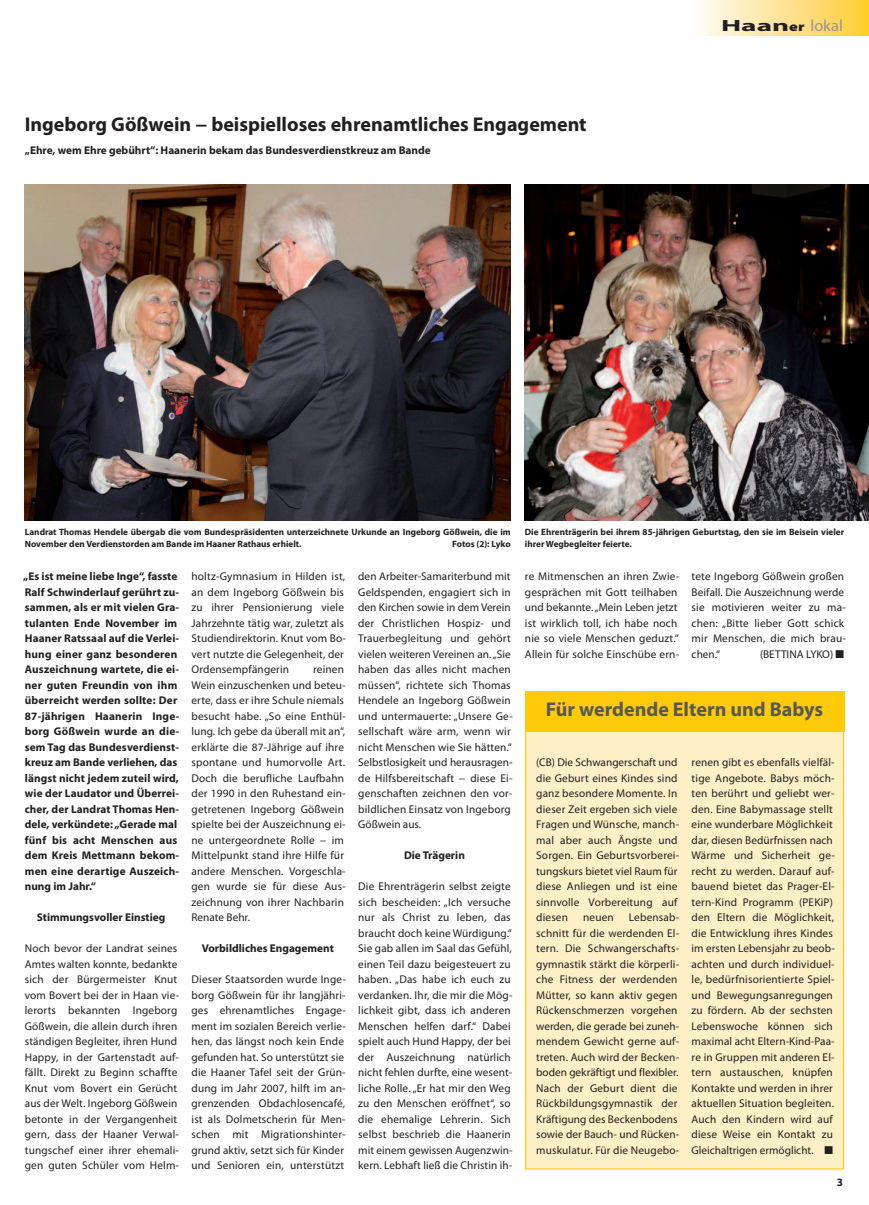
<style>
.page{position:relative;width:869px;height:1205px;background:#fff}
.page>*{position:absolute;margin:0;border:0;box-sizing:border-box;transform-origin:0 0}
.t1{font:700 20px "Myriad Pro";color:#231f20}
.t2{font:700 20px "Myriad Pro";color:#57585a}
.t3{font:16.25px "Myriad Pro";color:#939598}
.t4{font:11.25px/15.5px "Myriad Pro";letter-spacing:.015em;color:#231f20}
.t5{font:700 11.25px/15.5px "Myriad Pro";letter-spacing:.01em;color:#231f20}
.t6{font:700 9.12px/11.6px "Myriad Pro";color:#231f20}
.s1{font-weight:700;color:#231f20}
.s2{font-weight:900;font-size:13px;color:#231f20}
</style>
<div class="page">
<div style="left:691px;top:0;width:177px;height:35px;background:linear-gradient(to right,#fefdfe,#fc3)"></div>
<img style="left:25px;top:184px;width:485px;height:337px">
<img style="left:524px;top:184px;width:344px;height:337px">
<div style="left:526px;top:692px;width:316px;height:476px;background:#fef0c6"></div>
<div style="left:524px;top:691px;width:319px;height:41px;background:#feca0a"></div>
<h1 class="t1" style="left:25px;top:116px;width:563px">Ingeborg Gößwein − beispielloses ehrenamtliches Engagement</h1>
<p class="t5" style="left:25px;top:144px;width:407px">„Ehre, wem Ehre gebührt“: Haanerin bekam das Bundesverdienstkreuz am Bande</p>
<h2 class="t3" style="left:720px;top:20px;width:123px"><span class="s1">Haan</span><span class="s2">er</span> lokal</h2>
<p class="t6" style="left:25px;top:527px;width:487px">Landrat Thomas Hendele übergab die vom Bundespräsidenten unterzeichnete Urkunde an Ingeborg Gößwein, die im<br>November den Verdienstorden am Bande im Haaner Rathaus erhielt.</p>
<p class="t6" style="left:452px;top:538px;width:60px">Fotos (2): Lyko</p>
<p class="t6" style="left:524px;top:527px;width:320px">Die Ehrenträgerin bei ihrem 85-jährigen Geburtstag, den sie im Beisein vieler ihrer Wegbegleiter feierte.</p>
<p class="t5" style="left:23px;top:569px;width:158px">„Es ist meine liebe Inge“, fasste<br>Ralf Schwinderlauf gerührt zu&shy;sammen, als er mit vielen Gra&shy;tulanten Ende November im<br>Haaner Ratssaal auf die Verlei&shy;hung einer ganz besonderen<br>Auszeichnung wartete, die ei&shy;ner guten Freundin von ihm überreicht werden sollte: Der<br>87-jährigen Haanerin Inge&shy;borg Gößwein wurde an die&shy;sem Tag das Bundesverdienst&shy;kreuz am Bande verliehen, das längst nicht jedem zuteil wird, wie der Laudator und Überrei&shy;cher, der Landrat Thomas Hen&shy;dele, verkündete: „Gerade mal fünf bis acht Menschen aus dem Kreis Mettmann bekom&shy;men eine derartige Auszeich&shy;nung im Jahr.“</p>
<p class="t5" style="left:37px;top:910px;width:130px">Stimmungsvoller Einstieg</p>
<p class="t4" style="left:25px;top:941px;width:156px">Noch bevor der Landrat seines<br>Amtes walten konnte, bedankte sich der Bürgermeister Knut vom Bovert bei der in Haan vie&shy;lerorts bekannten Ingeborg<br>Gößwein, die allein durch ihren ständigen Begleiter, ihren Hund<br>Happy, in der Gartenstadt auf&shy;fällt. Direkt zu Beginn schaffte<br>Knut vom Bovert ein Gerücht aus der Welt. Ingeborg Gößwein betonte in der Vergangenheit gern, dass der Haaner Verwal&shy;tungschef einer ihrer ehemali&shy;gen guten Schüler vom Helm-</p>
<p class="t4" style="left:191px;top:570px;width:156px">holtz-Gymnasium in Hilden ist, an dem Ingeborg Gößwein bis zu ihrer Pensionierung viele<br>Jahrzehnte tätig war, zuletzt als<br>Studiendirektorin. Knut vom Bo&shy;vert nutzte die Gelegenheit, der<br>Ordensempfängerin</p>
<p class="t4" style="left:191px;top:663px;width:156px;text-indent:122px">reinen<br>Wein einzuschenken und beteu&shy;erte, dass er ihre Schule niemals besucht habe. „So eine Enthül&shy;lung. Ich gebe da überall mit an“, erklärte die 87-Jährige auf ihre spontane und humorvolle Art.<br>Doch die berufliche Laufbahn der 1990 in den Ruhestand ein&shy;getretenen Ingeborg Gößwein spielte bei der Auszeichnung ei&shy;ne untergeordnete Rolle − im<br>Mittelpunkt stand ihre Hilfe für andere Menschen. Vorgeschla&shy;gen wurde sie für diese Aus&shy;zeichnung von ihrer Nachbarin<br>Renate Behr.</p>
<p class="t5" style="left:202px;top:942px;width:133px">Vorbildliches Engagement</p>
<p class="t4" style="left:191px;top:973px;width:156px">Dieser Staatsorden wurde Inge&shy;borg Gößwein für ihr langjähri&shy;ges ehrenamtliches Engage&shy;ment im sozialen Bereich verlie&shy;hen, das längst noch kein Ende gefunden hat. So unterstützt sie die Haaner Tafel seit der Grün&shy;dung im Jahr 2007, hilft im an&shy;grenzenden Obdachlosencafé, ist als Dolmetscherin für Men&shy;schen mit Migrationshinter&shy;grund aktiv, setzt sich für Kinder und Senioren ein, unterstützt</p>
<p class="t4" style="left:358px;top:570px;width:156px">den Arbeiter-Samariterbund mit<br>Geldspenden, engagiert sich in den Kirchen sowie in dem Verein der Christlichen Hospiz- und<br>Trauerbegleitung und gehört vielen weiteren Vereinen an. „Sie haben das alles nicht machen müssen“, richtete sich Thomas<br>Hendele an Ingeborg Gößwein und untermauerte: „Unsere Ge&shy;sellschaft wäre arm, wenn wir nicht Menschen wie Sie hätten.“<br>Selbstlosigkeit und herausragen&shy;de Hilfsbereitschaft − diese Ei&shy;genschaften zeichnen den vor&shy;bildlichen Einsatz von Ingeborg<br>Gößwein aus.</p>
<p class="t5" style="left:404px;top:849px;width:62px">Die Trägerin</p>
<p class="t4" style="left:358px;top:880px;width:156px">Die Ehrenträgerin selbst zeigte sich bescheiden: „Ich versuche nur als Christ zu leben, das braucht doch keine Würdigung.“<br>Sie gab allen im Saal das Gefühl, einen Teil dazu beigesteuert zu haben. „Das habe ich euch zu verdanken. Ihr, die mir die Mög&shy;lichkeit gibt, dass ich anderen<br>Menschen helfen darf.“ Dabei spielt auch Hund Happy, der bei der Auszeichnung natürlich nicht fehlen durfte, eine wesent&shy;liche Rolle. „Er hat mir den Weg zu den Menschen eröffnet“, so die ehemalige Lehrerin. Sich selbst beschrieb die Haanerin mit einem gewissen Augenzwin&shy;kern. Lebhaft ließ die Christin ih-</p>
<p class="t4" style="left:524px;top:570px;width:156px">re Mitmenschen an ihren Zwie&shy;gesprächen mit Gott teilhaben und bekannte. „Mein Leben jetzt ist wirklich toll, ich habe noch nie so viele Menschen geduzt.“<br>Allein für solche Einschübe ern-</p>
<p class="t4" style="left:691px;top:570px;width:156px">tete Ingeborg Gößwein großen<br>Beifall. Die Auszeichnung werde sie motivieren weiter zu ma&shy;chen: „Bitte lieber Gott schick mir Menschen, die mich brau&shy;chen.“</p>
<p class="t4" style="left:759px;top:647px;width:86px">(BETTINA LYKO) ■</p>
<h1 class="t2" style="left:545px;top:702px;width:278px">Für werdende Eltern und Babys</h1>
<p class="t4" style="left:536px;top:755px;width:144px">(CB) Die Schwangerschaft und die Geburt eines Kindes sind ganz besondere Momente. In dieser Zeit ergeben sich viele<br>Fragen und Wünsche, manch&shy;mal aber auch Ängste und<br>Sorgen. Ein Geburtsvorberei&shy;tungskurs bietet viel Raum für diese Anliegen und ist eine sinnvolle Vorbereitung auf diesen</p>
<p class="t4" style="left:536px;top:910px;width:145px;text-indent:93px">Lebensab&shy;schnitt für die werdenden El&shy;tern. Die Schwangerschafts&shy;gymnastik stärkt die körperli&shy;che Fitness der werdenden<br>Mütter, so kann aktiv gegen<br>Rückenschmerzen vorgehen werden, die gerade bei zuneh&shy;mendem Gewicht gerne auf&shy;treten. Auch wird der Becken&shy;boden gekräftigt und flexibler.<br>Nach der Geburt dient die<br>Rückbildungsgymnastik der<br>Kräftigung des Beckenbodens sowie der Bauch- und Rücken&shy;muskulatur. Für die Neugebo-</p>
<p class="t4" style="left:583px;top:910px;width:32px">neuen</p>
<p class="t4" style="left:691px;top:755px;width:145px">renen gibt es ebenfalls vielfäl&shy;tige Angebote. Babys möch&shy;ten berührt und geliebt wer&shy;den. Eine Babymassage stellt eine wunderbare Möglichkeit dar, diesen Bedürfnissen nach<br>Wärme und Sicherheit ge&shy;recht zu werden. Darauf auf&shy;bauend bietet das Prager-El&shy;tern-Kind Programm (PEKiP) den Eltern die Möglichkeit, die Entwicklung ihres Kindes im ersten Lebensjahr zu beob&shy;achten und durch individuel&shy;le, bedürfnisorientierte Spiel&shy;und Bewegungsanregungen zu fördern. Ab der sechsten<br>Lebenswoche können sich maximal acht Eltern-Kind-Paa&shy;re in Gruppen mit anderen El&shy;tern austauschen, knüpfen<br>Kontakte und werden in ihrer aktuellen Situation begleiten.<br>Auch den Kindern wird auf diese Weise ein Kontakt zu<br>Gleichaltrigen ermöglicht. ■</p>
</div>
